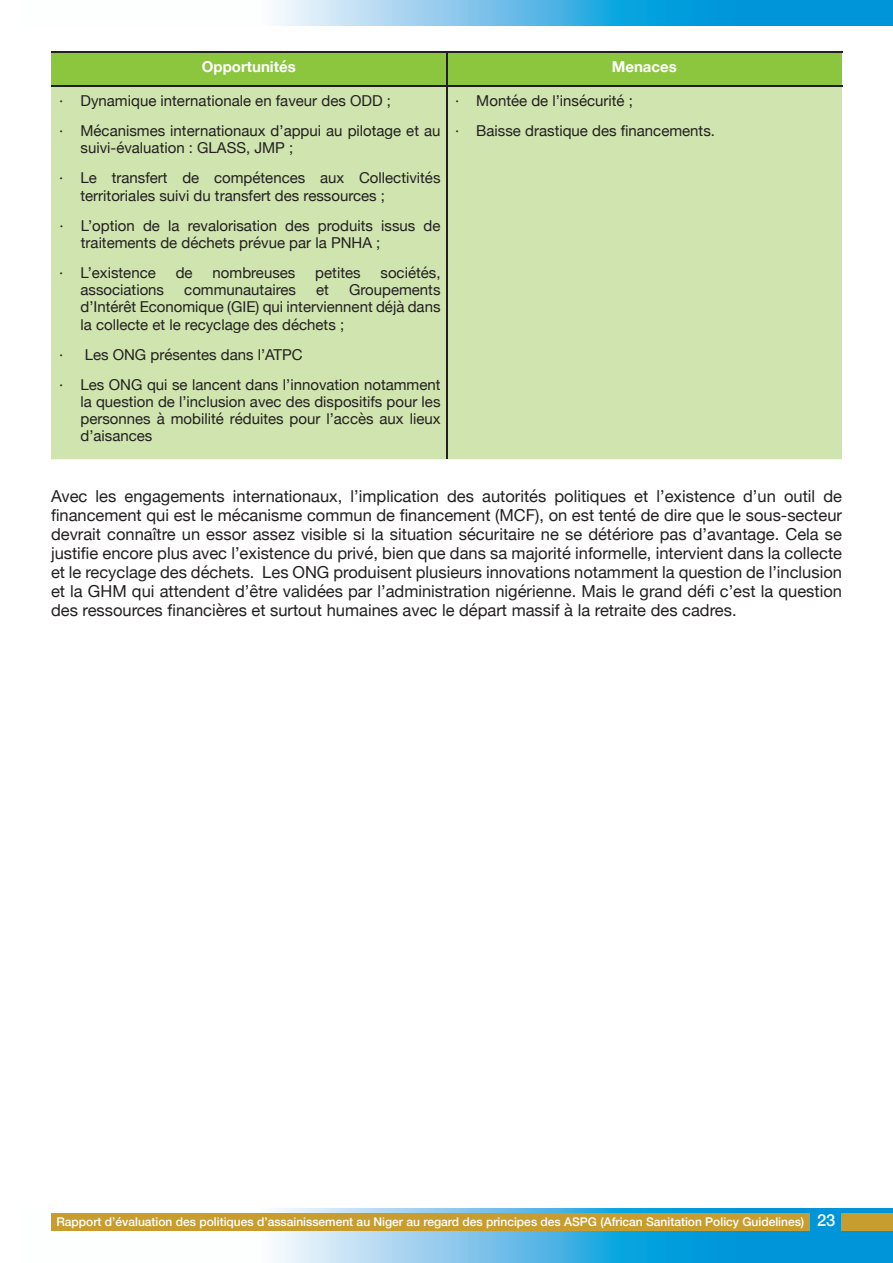
<style>
.page{position:relative;width:893px;height:1263px;background:#fff}
.page>*{position:absolute;margin:0;border:0;box-sizing:border-box;transform-origin:0 0}
.t1{font:16.5px/18.9px "Helvetica Neue";color:#231f20;text-align:justify}
.t2{font:15px/30px "Helvetica Neue";color:#231f20}
.t3{font:700 15px "Helvetica Neue";color:#fff}
.t4{font:500 12px "Helvetica Neue";color:#fff}
.s1{font-size:16.5px}
</style>
<div class="page">
<svg style="left:51px;top:1209px;width:842px;height:54px"></svg>
<div style="left:841px;top:1214px;width:52px;height:17px;background:#c79d30"></div>
<div style="left:51px;top:1214px;width:759px;height:17px;background:#c79d30"></div>
<svg style="left:274px;top:0;width:619px;height:26px;background:#4eb5e5"></svg>
<div style="left:51px;top:53px;width:791px;height:32px;background:#8bc63e"></div>
<div style="left:51px;top:87px;width:791px;height:372px;background:#cfe4ae"></div>
<hr style="left:51px;top:51px;width:791px;height:2px;background:#231f20">
<hr style="left:446px;top:53px;width:1px;height:32px;background:#231f20">
<hr style="left:51px;top:85px;width:791px;height:2px;background:#231f20">
<hr style="left:446px;top:87px;width:1px;height:372px;background:#231f20">
<p class="t3" style="left:202px;top:58px;width:95px">Opportunités</p>
<p class="t3" style="left:612px;top:58px;width:66px">Menaces</p>
<p class="t2" style="left:59px;top:86px;width:383px">· Dynamique internationale en faveur des ODD ;<br>· Mécanismes internationaux d’appui au pilotage et au</p>
<p class="t2" style="left:59px;top:133px;width:383px;text-indent:21px">suivi-évaluation : GLASS, JMP ;<br>· Le transfert de compétences aux Collectivités</p>
<p class="t2" style="left:60px;top:180px;width:382px;text-indent:21px">territoriales suivi du transfert des ressources ;<br>· L’option de la revalorisation des produits issus de</p>
<p class="t2" style="left:59px;top:227px;width:323px;text-indent:22px">traitements de déchets prévue par la PNHA ; · L’existence</p>
<p class="t2" style="left:455px;top:86px;width:261px">· Montée de l’insécurité ;<br>· Baisse drastique des financements.</p>
<p class="t2" style="left:176px;top:257px;width:18px">de</p>
<p class="t2" style="left:213px;top:257px;width:84px">nombreuses</p>
<p class="t2" style="left:315px;top:257px;width:47px">petites</p>
<p class="t2" style="left:380px;top:257px;width:62px">sociétés,</p>
<p class="t2" style="left:80px;top:281px;width:361px;line-height:17.2px;text-align:justify;text-indent:269px">Groupements d’Intérêt Economique (GIE) qui interviennent déjà dans la collecte et le recyclage des déchets ;</p>
<p class="t2" style="left:59px;top:339px;width:383px">· Les ONG présentes dans l’ATPC<br>· Les ONG qui se lancent dans l’innovation notamment</p>
<p class="t2" style="left:80px;top:393px;width:361px;line-height:17.2px;text-align:justify">la question de l’inclusion avec des dispositifs pour les personnes à mobilité réduites pour l’accès aux lieux d’aisances</p>
<p class="t2" style="left:80px;top:275px;width:85px">associations</p>
<p class="t2" style="left:184px;top:275px;width:113px">communautaires</p>
<p class="t2" style="left:316px;top:275px;width:14px">et</p>
<p class="t1" style="left:51px;top:486px;width:792px">Avec les engagements internationaux, l’implication des autorités politiques et l’existence d’un outil de financement qui est le mécanisme commun de financement (MCF), on est tenté de dire que le sous-secteur devrait connaître un essor assez visible si la situation sécuritaire ne se détériore pas d’avantage. Cela se justifie encore plus avec l’existence du privé, bien que dans sa majorité informelle, intervient dans la collecte et le recyclage des déchets. Les ONG produisent plusieurs innovations notamment la question de l’inclusion et la GHM qui attendent d’être validées par l’administration nigérienne. Mais le grand défi c’est la question des ressources financières et surtout humaines avec le départ massif à la retraite des cadres.</p>
<p class="t4" style="left:56px;top:1214px;width:780px">Rapport d’évaluation des politiques d’assainissement au Niger au regard des principes des ASPG (African Sanitation Policy Guidelines) <span class="s1">23</span></p>
</div>
